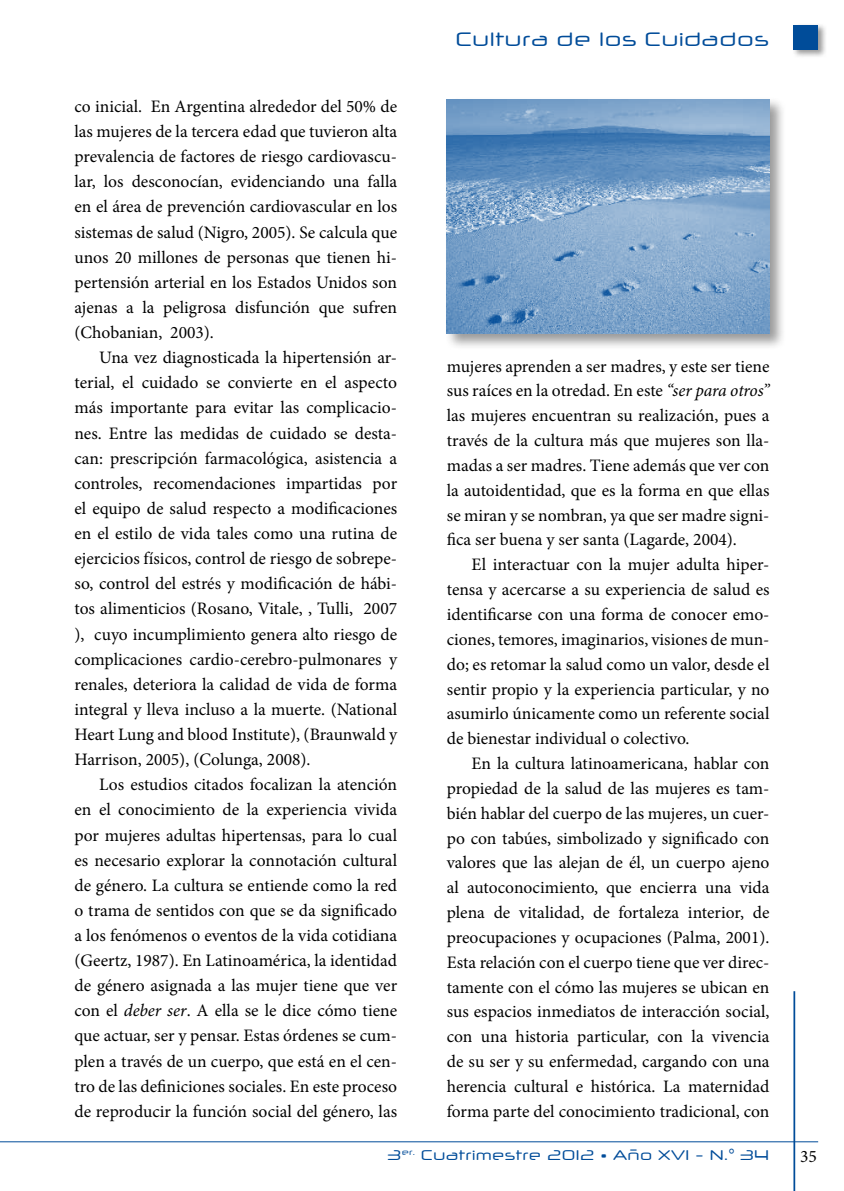
<style>
.page{position:relative;width:844px;height:1191px;background:#fff}
.page>*{position:absolute;margin:0;border:0;box-sizing:border-box;transform-origin:0 0}
.t1{font:19.25px "Neuropol X Free";color:#004c99}
.t2{font:17.5px/24.8px "Minion Pro";color:#000;text-align:justify}
.t3{font:14px "Neuropol X Free";color:#004c99}
.s1{font-style:italic}
</style>
<div class="page">
<hr style="left:793px;top:991px;width:2px;height:200px;background:#004c99">
<hr style="left:0;top:1141px;width:818px;height:1px;background:#004c99">
<div style="left:791px;top:23px;width:36px;height:36px;background:#000;opacity:.4"></div>
<div style="left:793px;top:25px;width:25px;height:25px;background:#004c99"></div>
<div style="left:444px;top:97px;width:342px;height:253px;background:#000;opacity:.4"></div>
<img style="left:446px;top:99px;width:323px;height:235px">
<p class="t2" style="left:74px;top:94px;width:324px">co inicial. En Argentina alrededor del 50% de las mujeres de la tercera edad que tuvieron alta prevalencia de factores de riesgo cardiovascu&shy;lar, los desconocían, evidenciando una falla en el área de prevención cardiovascular en los sistemas de salud (Nigro, 2005). Se calcula que unos 20 millones de personas que tienen hi&shy;pertensión arterial en los Estados Unidos son ajenas a la peligrosa disfunción que sufren (Chobanian, 2003).</p>
<p class="t2" style="left:74px;top:345px;width:324px;text-indent:25px">Una vez diagnosticada la hipertensión ar&shy;terial, el cuidado se convierte en el aspecto más importante para evitar las complicacio&shy;nes. Entre las medidas de cuidado se desta&shy;can: prescripción farmacológica, asistencia a controles, recomendaciones impartidas por el equipo de salud respecto a modificaciones en el estilo de vida tales como una rutina de ejercicios físicos, control de riesgo de sobrepe&shy;so, control del estrés y modificación de hábi&shy;tos alimenticios (Rosano, Vitale, , Tulli, 2007 ), cuyo incumplimiento genera alto riesgo de complicaciones cardio-cerebro-pulmonares y renales, deteriora la calidad de vida de forma integral y lleva incluso a la muerte. (National Heart Lung and blood Institute), (Braunwald y Harrison, 2005), (Colunga, 2008).</p>
<p class="t2" style="left:74px;top:772px;width:324px;text-indent:25px">Los estudios citados focalizan la atención en el conocimiento de la experiencia vivida por mujeres adultas hipertensas, para lo cual es necesario explorar la connotación cultural de género. La cultura se entiende como la red o trama de sentidos con que se da significado a los fenómenos o eventos de la vida cotidiana (Geertz, 1987). En Latinoamérica, la identidad de género asignada a las mujer tiene que ver con el <span class="s1">deber ser</span>. A ella se le dice cómo tiene que actuar, ser y pensar. Estas órdenes se cum&shy;plen a través de un cuerpo, que está en el cen&shy;tro de las definiciones sociales. En este proceso de reproducir la función social del género, las</p>
<p class="t1" style="left:455px;top:27px;width:315px">Cultura de los Cuidados</p>
<p class="t2" style="left:446px;top:353px;width:324px">mujeres aprenden a ser madres, y este ser tiene sus raíces en la otredad. En este <span class="s1">“ser para otros” </span>las mujeres encuentran su realización, pues a través de la cultura más que mujeres son lla&shy;madas a ser madres. Tiene además que ver con la autoidentidad, que es la forma en que ellas se miran y se nombran, ya que ser madre signi&shy;fica ser buena y ser santa (Lagarde, 2004).</p>
<p class="t2" style="left:446px;top:552px;width:324px;text-indent:25px">El interactuar con la mujer adulta hiper&shy;tensa y acercarse a su experiencia de salud es identificarse con una forma de conocer emo&shy;ciones, temores, imaginarios, visiones de mun&shy;do; es retomar la salud como un valor, desde el sentir propio y la experiencia particular, y no asumirlo únicamente como un referente social de bienestar individual o colectivo.</p>
<p class="t2" style="left:446px;top:751px;width:324px;text-indent:25px">En la cultura latinoamericana, hablar con propiedad de la salud de las mujeres es tam&shy;bién hablar del cuerpo de las mujeres, un cuer&shy;po con tabúes, simbolizado y significado con valores que las alejan de él, un cuerpo ajeno al autoconocimiento, que encierra una vida plena de vitalidad, de fortaleza interior, de preocupaciones y ocupaciones (Palma, 2001).<br>Esta relación con el cuerpo tiene que ver direc&shy;tamente con el cómo las mujeres se ubican en sus espacios inmediatos de interacción social, con una historia particular, con la vivencia de su ser y su enfermedad, cargando con una herencia cultural e histórica. La maternidad forma parte del conocimiento tradicional, con</p>
<p class="t3" style="left:388px;top:1146px;width:383px">3<sup>er.</sup> Cuatrimestre 2012 • Año XVI - N.° 34</p>
<p class="t2" style="left:800px;top:1144px;width:18px">35</p>
</div>
